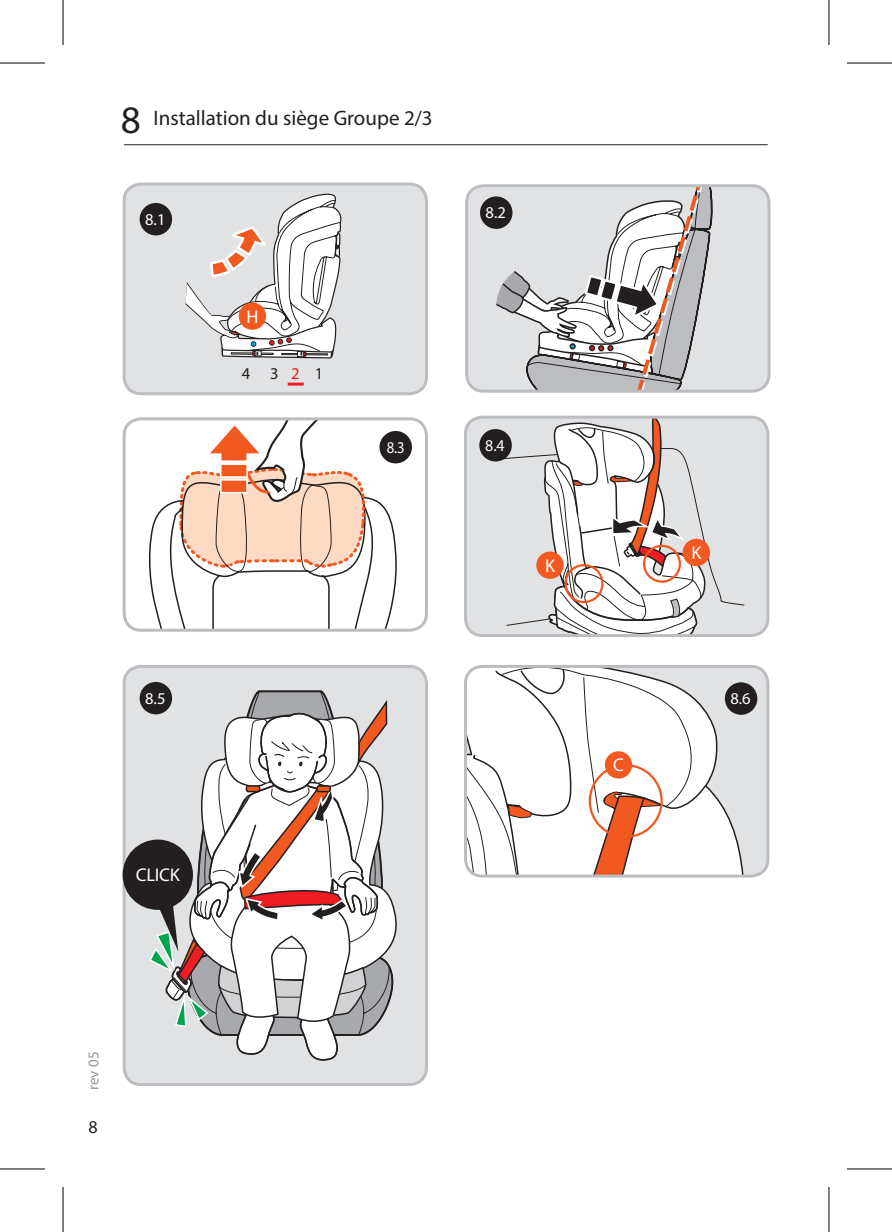
<style>
.page{position:relative;width:892px;height:1232px;background:#fff}
.page>*{position:absolute;margin:0;border:0;box-sizing:border-box;transform-origin:0 0}
.t1{font:21px "Myriad Pro";color:#231f20}
.t2{font:18.6px "Myriad Pro";color:#fff}
.t3{font:18px "Myriad Pro";color:#231f20}
.t4{font:16.5px "Myriad Pro";color:#fff}
.t5{font:16.5px "Myriad Pro";color:#231f20}
.t6{font:16.5px "Myriad Pro";color:#fff;scale:.96 1}
.t7{font:16.5px "Myriad Pro";color:#fff;scale:.89 1}
.t8{font:15px "Myriad Pro";color:#939598}
.s1{font-size:39px}
.s2{color:#ee1d23}
</style>
<div class="page">
<svg style="left:134px;top:421px;width:276px;height:206px"></svg>
<div style="left:220px;top:479px;width:28px;height:14px;background:#f15921;border:2px solid #fff"></div>
<div style="left:220px;top:463px;width:28px;height:15px;background:#f15921;border:2px solid #fff"></div>
<div style="left:123px;top:417px;width:305px;height:214px;border:3px solid #bcbdc0;border-radius:17px"></div>
<hr style="left:124px;top:144px;width:643px;height:1px;background:#231f20">
<div style="left:124px;top:666px;width:302px;height:418px;background:#e1e2e4;border-radius:17px"></div>
<div style="left:123px;top:665px;width:305px;height:421px;border:3px solid #bcbdc0;border-radius:17px"></div>
<div style="left:140px;top:682px;width:32px;height:32px;background:#231f20;border-radius:50%"></div>
<svg style="left:148px;top:689px;width:248px;height:372px"></svg>
<div style="left:123px;top:839px;width:70px;height:71px;background:#231f20;border-radius:50%"></div>
<svg style="left:467px;top:666px;width:300px;height:210px"></svg>
<div style="left:464px;top:665px;width:305px;height:212px;border:3px solid #bcbdc0;border-radius:17px"></div>
<div style="left:724px;top:682px;width:33px;height:33px;background:#231f20;border-radius:50%"></div>
<div style="left:588px;top:764px;width:74px;height:74px;border:2px solid #f15921;border-radius:50%"></div>
<div style="left:604px;top:751px;width:28px;height:27px;background:#f15921;border-radius:50%"></div>
<div style="left:465px;top:417px;width:302px;height:218px;background:#e1e2e4;border-radius:17px"></div>
<svg style="left:497px;top:448px;width:248px;height:178px"></svg>
<div style="left:464px;top:415px;width:305px;height:222px;border:3px solid #bcbdc0;border-radius:17px"></div>
<div style="left:479px;top:429px;width:32px;height:32px;background:#231f20;border-radius:50%"></div>
<div style="left:536px;top:551px;width:27px;height:28px;background:#f15921;border-radius:50%"></div>
<div style="left:682px;top:539px;width:28px;height:27px;background:#f15921;border-radius:50%"></div>
<svg style="left:543px;top:417px;width:164px;height:218px"></svg>
<div style="left:379px;top:431px;width:33px;height:32px;background:#231f20;border-radius:50%"></div>
<div style="left:124px;top:184px;width:302px;height:210px;background:#e1e2e4;border-radius:17px"></div>
<div style="left:123px;top:182px;width:305px;height:213px;border:3px solid #bcbdc0;border-radius:17px"></div>
<div style="left:140px;top:203px;width:32px;height:32px;background:#231f20;border-radius:50%"></div>
<div style="left:466px;top:186px;width:302px;height:205px;background:#e1e2e4;border-radius:17px"></div>
<svg style="left:496px;top:188px;width:217px;height:201px"></svg>
<div style="left:465px;top:184px;width:305px;height:209px;border:3px solid #bcbdc0;border-radius:17px"></div>
<div style="left:480px;top:196px;width:32px;height:33px;background:#231f20;border-radius:50%"></div>
<svg style="left:185px;top:194px;width:157px;height:192px"></svg>
<svg style="left:829px;top:0;width:1px;height:45px"></svg>
<svg style="left:829px;top:1187px;width:1px;height:45px"></svg>
<hr style="left:0;top:62px;width:45px;height:2px;background:#000">
<hr style="left:846px;top:62px;width:45px;height:2px;background:#000">
<hr style="left:0;top:1168px;width:45px;height:1px;background:#000">
<hr style="left:846px;top:1168px;width:45px;height:1px;background:#000">
<hr style="left:62px;top:0;width:2px;height:45px;background:#000">
<hr style="left:62px;top:1187px;width:2px;height:45px;background:#000">
<hr style="left:828px;top:0;width:1px;height:45px;background:#000">
<hr style="left:828px;top:1187px;width:1px;height:45px;background:#000">
<p class="t1" style="left:121px;top:105px;width:313px"><span class="s1">8</span> Installation du siège Groupe 2/3</p>
<p class="t4" style="left:145px;top:209px;width:22px">8.1</p>
<p class="t2" style="left:246px;top:305px;width:14px">H</p>
<p class="t5" style="left:242px;top:363px;width:83px">4 3<span class="s2">2</span>1</p>
<p class="t7" style="left:386px;top:437px;width:22px">8.3</p>
<p class="t4" style="left:145px;top:688px;width:22px">8.5</p>
<p class="t4" style="left:485px;top:203px;width:22px">8.2</p>
<p class="t6" style="left:485px;top:435px;width:22px">8.4</p>
<p class="t2" style="left:545px;top:554px;width:12px">K</p>
<p class="t2" style="left:136px;top:863px;width:46px">CLICK</p>
<p class="t2" style="left:613px;top:753px;width:12px">C</p>
<p class="t8" style="left:84px;top:1089px;width:40px;rotate:-90deg">rev 05</p>
<p class="t3" style="left:89px;top:1115px;width:11px">8</p>
<p class="t2" style="left:691px;top:541px;width:12px">K</p>
<p class="t4" style="left:730px;top:688px;width:22px">8.6</p>
</div>
